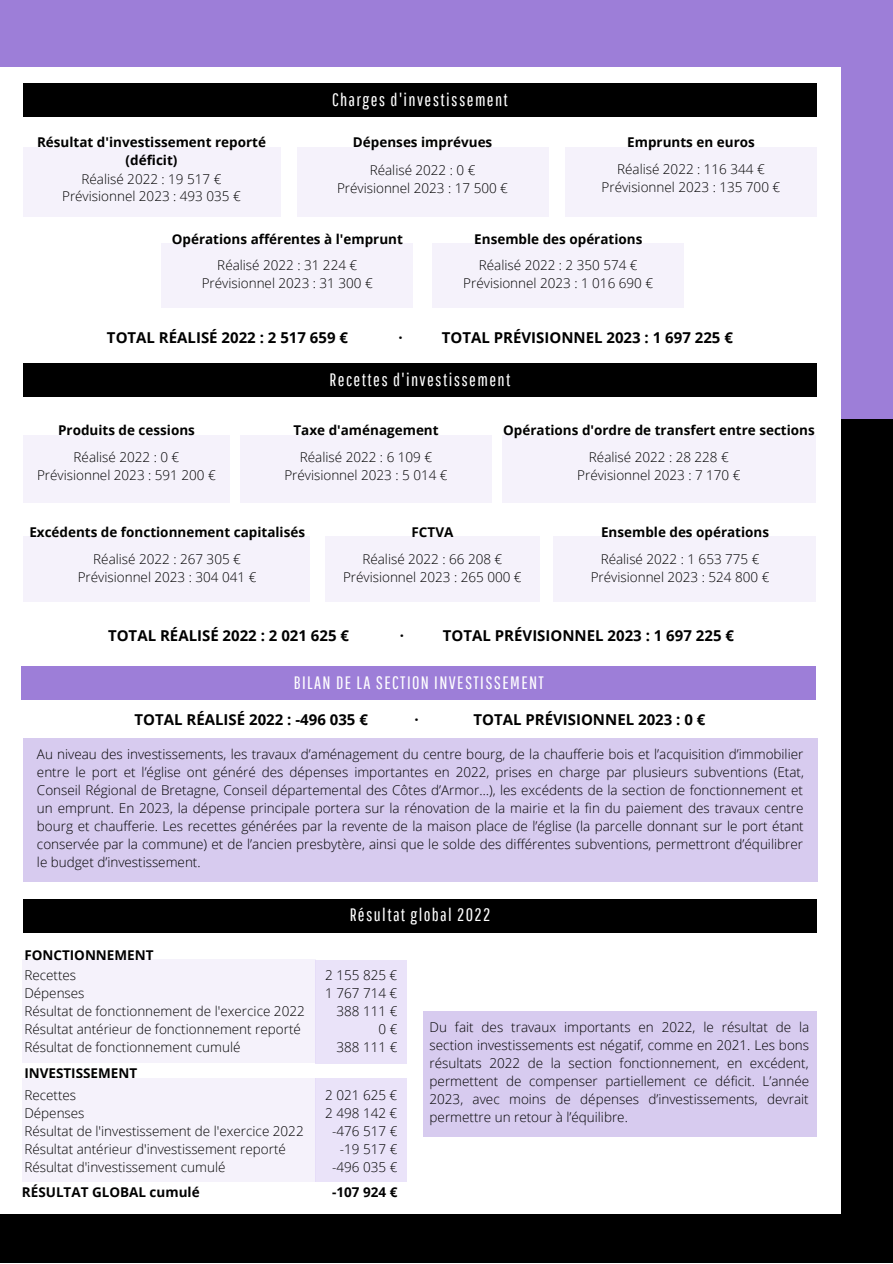
<style>
.page{position:relative;width:893px;height:1264px;background:#fff}
.page>*{position:absolute;margin:0;border:0;box-sizing:border-box;transform-origin:0 0}
.t1{font:18px "Pathway Gothic One";letter-spacing:.075em;color:#fff}
.t2{font:700 15px "Open Sans";color:#000}
.t3{font:300 13.5px/18px "Open Sans";color:#000;text-align:justify}
.t4{font:700 13.5px "Open Sans";color:#000}
</style>
<div class="page">
<div style="left:0;top:0;width:892px;height:1262px;background:#000"></div>
<div style="left:0;top:0;width:892px;height:419px;background:#9d7ed8"></div>
<div style="left:0;top:68px;width:841px;height:1146px;background:#fff"></div>
<div style="left:23px;top:898px;width:793px;height:34px;background:#000"></div>
<div style="left:23px;top:83px;width:793px;height:34px;background:#000"></div>
<div style="left:23px;top:363px;width:793px;height:34px;background:#000"></div>
<div style="left:23px;top:147px;width:257px;height:70px;background:#f5f2fb"></div>
<div style="left:296px;top:147px;width:252px;height:70px;background:#f5f2fb"></div>
<div style="left:565px;top:147px;width:251px;height:70px;background:#f5f2fb"></div>
<div style="left:161px;top:243px;width:252px;height:65px;background:#f5f2fb"></div>
<div style="left:432px;top:243px;width:252px;height:65px;background:#f5f2fb"></div>
<div style="left:23px;top:435px;width:207px;height:68px;background:#f5f2fb"></div>
<div style="left:325px;top:537px;width:214px;height:65px;background:#f5f2fb"></div>
<div style="left:240px;top:435px;width:252px;height:68px;background:#f5f2fb"></div>
<div style="left:24px;top:537px;width:286px;height:65px;background:#f5f2fb"></div>
<div style="left:502px;top:435px;width:313px;height:68px;background:#f5f2fb"></div>
<div style="left:553px;top:537px;width:262px;height:65px;background:#f5f2fb"></div>
<div style="left:22px;top:666px;width:793px;height:34px;background:#9d7ed8"></div>
<div style="left:23px;top:738px;width:794px;height:144px;background:#d7cbef"></div>
<div style="left:22px;top:959px;width:294px;height:103px;background:#f5f2fb"></div>
<div style="left:315px;top:960px;width:91px;height:103px;background:#eae3f9"></div>
<div style="left:22px;top:1077px;width:294px;height:104px;background:#f5f2fb"></div>
<div style="left:315px;top:1077px;width:91px;height:104px;background:#eae3f9"></div>
<div style="left:422px;top:1011px;width:394px;height:126px;background:#d7cbef"></div>
<p class="t4" style="left:37px;top:132px;width:230px">Résultat d'investissement reporté</p>
<p class="t4" style="left:126px;top:150px;width:53px">(déficit)</p>
<p class="t3" style="left:81px;top:169px;width:141px">Réalisé 2022 : 19 517 €</p>
<p class="t3" style="left:62px;top:187px;width:180px">Prévisionnel 2023 : 493 035 €</p>
<p class="t1" style="left:332px;top:88px;width:177px">Charges d'investissement</p>
<p class="t4" style="left:353px;top:132px;width:141px">Dépenses imprévues</p>
<p class="t3" style="left:370px;top:161px;width:107px">Réalisé 2022 : 0 €</p>
<p class="t3" style="left:337px;top:179px;width:172px">Prévisionnel 2023 : 17 500 €</p>
<p class="t4" style="left:627px;top:132px;width:129px">Emprunts en euros</p>
<p class="t3" style="left:617px;top:160px;width:149px">Réalisé 2022 : 116 344 €</p>
<p class="t3" style="left:601px;top:178px;width:180px">Prévisionnel 2023 : 135 700 €</p>
<p class="t4" style="left:172px;top:229px;width:233px">Opérations afférentes à l'emprunt</p>
<p class="t3" style="left:217px;top:256px;width:141px">Réalisé 2022 : 31 224 €</p>
<p class="t3" style="left:202px;top:274px;width:172px">Prévisionnel 2023 : 31 300 €</p>
<p class="t4" style="left:474px;top:229px;width:170px">Ensemble des opérations</p>
<p class="t3" style="left:479px;top:256px;width:160px">Réalisé 2022 : 2 350 574 €</p>
<p class="t3" style="left:463px;top:274px;width:191px">Prévisionnel 2023 : 1 016 690 €</p>
<p class="t2" style="left:107px;top:327px;width:242px">TOTAL RÉALISÉ 2022 : 2 517 659 €</p>
<p class="t2" style="left:398px;top:327px;width:6px">·</p>
<p class="t2" style="left:442px;top:327px;width:292px">TOTAL PRÉVISIONNEL 2023 : 1 697 225 €</p>
<p class="t4" style="left:58px;top:420px;width:138px">Produits de cessions</p>
<p class="t3" style="left:74px;top:448px;width:107px">Réalisé 2022 : 0 €</p>
<p class="t3" style="left:37px;top:465px;width:180px">Prévisionnel 2023 : 591 200 €</p>
<p class="t1" style="left:329px;top:369px;width:182px">Recettes d'investissement</p>
<p class="t4" style="left:293px;top:420px;width:147px">Taxe d'aménagement</p>
<p class="t3" style="left:300px;top:448px;width:134px">Réalisé 2022 : 6 109 €</p>
<p class="t3" style="left:284px;top:465px;width:165px">Prévisionnel 2023 : 5 014 €</p>
<p class="t4" style="left:503px;top:420px;width:313px">Opérations d'ordre de transfert entre sections</p>
<p class="t3" style="left:589px;top:448px;width:141px">Réalisé 2022 : 28 228 €</p>
<p class="t3" style="left:577px;top:465px;width:165px">Prévisionnel 2023 : 7 170 €</p>
<p class="t4" style="left:29px;top:522px;width:277px">Excédents de fonctionnement capitalisés</p>
<p class="t3" style="left:93px;top:549px;width:149px">Réalisé 2022 : 267 305 €</p>
<p class="t3" style="left:78px;top:567px;width:180px">Prévisionnel 2023 : 304 041 €</p>
<p class="t4" style="left:411px;top:522px;width:43px">FCTVA</p>
<p class="t3" style="left:362px;top:549px;width:141px">Réalisé 2022 : 66 208 €</p>
<p class="t3" style="left:343px;top:567px;width:180px">Prévisionnel 2023 : 265 000 €</p>
<p class="t4" style="left:601px;top:522px;width:170px">Ensemble des opérations</p>
<p class="t3" style="left:600px;top:549px;width:160px">Réalisé 2022 : 1 653 775 €</p>
<p class="t3" style="left:590px;top:567px;width:180px">Prévisionnel 2023 : 524 800 €</p>
<p class="t2" style="left:108px;top:625px;width:242px">TOTAL RÉALISÉ 2022 : 2 021 625 €</p>
<p class="t2" style="left:399px;top:625px;width:6px">·</p>
<p class="t2" style="left:443px;top:625px;width:292px">TOTAL PRÉVISIONNEL 2023 : 1 697 225 €</p>
<p class="t1" style="left:294px;top:672px;width:252px">BILAN DE LA SECTION INVESTISSEMENT</p>
<p class="t2" style="left:134px;top:709px;width:235px">TOTAL RÉALISÉ 2022 : -496 035 €</p>
<p class="t2" style="left:414px;top:709px;width:6px">·</p>
<p class="t2" style="left:473px;top:709px;width:233px">TOTAL PRÉVISIONNEL 2023 : 0 €</p>
<p class="t3" style="left:37px;top:744px;width:768px">Au niveau des investissements, les travaux d’aménagement du centre bourg, de la chaufferie bois et l’acquisition d’immobilier entre le port et l’église ont généré des dépenses importantes en 2022, prises en charge par plusieurs subventions (Etat, Conseil Régional de Bretagne, Conseil départemental des Côtes d’Armor…), les excédents de la section de fonctionnement et un emprunt. En 2023, la dépense principale portera sur la rénovation de la mairie et la fin du paiement des travaux centre bourg et chaufferie. Les recettes générées par la revente de la maison place de l’église (la parcelle donnant sur le port étant conservée par la commune) et de l’ancien presbytère, ainsi que le solde des différentes subventions, permettront d’équilibrer le budget d’investissement.</p>
<p class="t4" style="left:24px;top:945px;width:131px">FONCTIONNEMENT</p>
<p class="t3" style="left:24px;top:966px;width:53px">Recettes</p>
<p class="t3" style="left:24px;top:984px;width:62px">Dépenses</p>
<p class="t3" style="left:24px;top:1002px;width:282px">Résultat de fonctionnement de l'exercice 2022</p>
<p class="t3" style="left:24px;top:1020px;width:278px">Résultat antérieur de fonctionnement reporté</p>
<p class="t3" style="left:24px;top:1038px;width:218px">Résultat de fonctionnement cumulé</p>
<p class="t4" style="left:24px;top:1063px;width:114px">INVESTISSEMENT</p>
<p class="t3" style="left:24px;top:1085px;width:53px">Recettes</p>
<p class="t3" style="left:24px;top:1103px;width:62px">Dépenses</p>
<p class="t3" style="left:24px;top:1121px;width:281px">Résultat de l'investissement de l'exercice 2022</p>
<p class="t3" style="left:24px;top:1139px;width:263px">Résultat antérieur d'investissement reporté</p>
<p class="t3" style="left:24px;top:1157px;width:203px">Résultat d'investissement cumulé</p>
<p class="t3" style="left:22px;top:1129px;width:71px">Description</p>
<p class="t1" style="left:349px;top:904px;width:142px">Résultat global 2022</p>
<p class="t3" style="left:325px;top:966px;width:73px">2 155 825 €</p>
<p class="t3" style="left:325px;top:984px;width:73px">1 767 714 €</p>
<p class="t3" style="left:336px;top:1002px;width:62px">388 111 €</p>
<p class="t3" style="left:378px;top:1020px;width:20px">0 €</p>
<p class="t3" style="left:336px;top:1038px;width:62px">388 111 €</p>
<p class="t3" style="left:325px;top:1085px;width:73px">2 021 625 €</p>
<p class="t3" style="left:325px;top:1103px;width:73px">2 498 142 €</p>
<p class="t3" style="left:332px;top:1121px;width:67px">-476 517 €</p>
<p class="t3" style="left:340px;top:1139px;width:59px">-19 517 €</p>
<p class="t3" style="left:332px;top:1157px;width:67px">-496 035 €</p>
<p class="t3" style="left:429px;top:1017px;width:381px">Du fait des travaux importants en 2022, le résultat de la section investissements est négatif, comme en 2021. Les bons résultats 2022 de la section fonctionnement, en excédent, permettent de compenser partiellement ce déficit. L’année 2023, avec moins de dépenses d’investissements, devrait permettre un retour à l’équilibre.</p>
<p class="t4" style="left:22px;top:1182px;width:179px">RÉSULTAT GLOBAL cumulé</p>
<p class="t4" style="left:332px;top:1182px;width:67px">-107 924 €</p>
</div>
